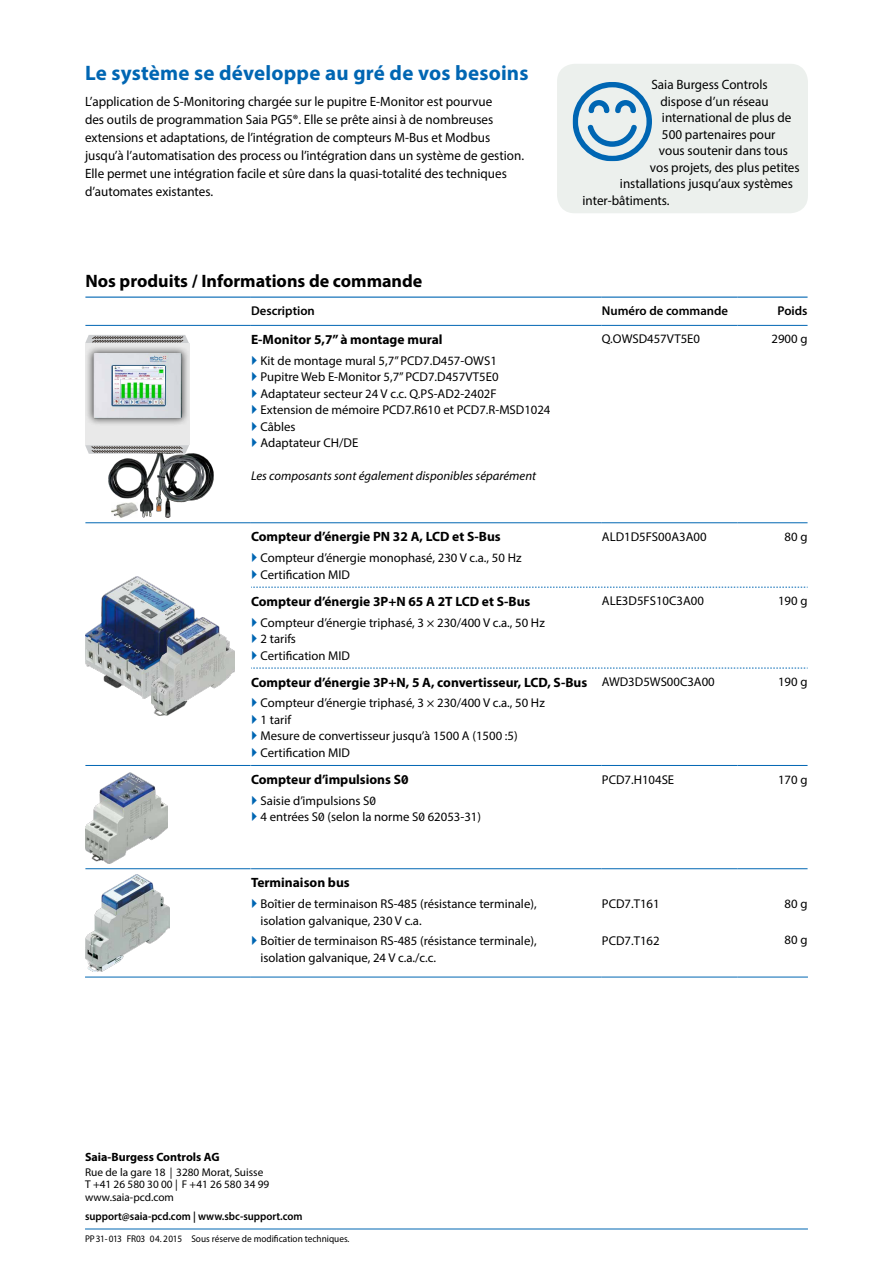
<style>
.page{position:relative;width:893px;height:1263px;background:#fff}
.page>*{position:absolute;margin:0;border:0;box-sizing:border-box;transform-origin:0 0}
.t1{font:700 21px "Myriad Pro";letter-spacing:.01em;color:#0066b3}
.t2{font:700 18px "Myriad Pro";color:#000}
.Titelseite_Fliess-Te{font:13.5px/18px "Myriad Pro";color:#000}
.t3{font:700 13.5px "Myriad Pro";color:#000}
._004_Grundtext_9_12{font:13.5px "Myriad Pro";color:#000}
.t4{font:12.75px/16.5px "Myriad Pro";color:#000}
.t5{font:italic 12.75px "Myriad Pro";color:#000}
.t6{font:600 12.75px "Myriad Pro";color:#000}
.SBC__bold__8pt{font:700 12px "Myriad Pro";color:#000}
.Adresse__7_5pt{font:11.25px "Myriad Pro";color:#000}
.Support-Zeile__semib{font:600 11.25px "Myriad Pro";color:#000;scale:.95 1}
.Fusszeile_mit_Nummer{font:9.75px "Myriad Pro";color:#000;scale:.95 1}
</style>
<div class="page">
<div style="left:557px;top:64px;width:251px;height:149px;background:#ecf0ed;border-radius:18px"></div>
<hr style="left:85px;top:1229px;width:723px;height:1px;background:#0066b3">
<hr style="left:85px;top:325px;width:166px;height:1px;background:#0066b3">
<hr style="left:251px;top:325px;width:351px;height:1px;background:#0066b3">
<hr style="left:602px;top:325px;width:136px;height:1px;background:#0066b3">
<hr style="left:738px;top:325px;width:69px;height:1px;background:#0066b3">
<hr style="left:85px;top:522px;width:166px;height:1px;background:#0066b3">
<hr style="left:251px;top:522px;width:351px;height:1px;background:#0066b3">
<hr style="left:602px;top:522px;width:136px;height:1px;background:#0066b3">
<hr style="left:738px;top:522px;width:69px;height:1px;background:#0066b3">
<hr style="left:85px;top:765px;width:166px;height:1px;background:#0066b3">
<hr style="left:85px;top:868px;width:166px;height:1px;background:#0066b3">
<hr style="left:251px;top:765px;width:351px;height:1px;background:#0066b3">
<hr style="left:602px;top:765px;width:136px;height:1px;background:#0066b3">
<hr style="left:738px;top:765px;width:69px;height:1px;background:#0066b3">
<hr style="left:251px;top:868px;width:351px;height:1px;background:#0066b3">
<hr style="left:602px;top:868px;width:136px;height:1px;background:#0066b3">
<hr style="left:738px;top:868px;width:69px;height:1px;background:#0066b3">
<hr style="left:85px;top:977px;width:166px;height:1px;background:#0066b3">
<hr style="left:251px;top:977px;width:351px;height:1px;background:#0066b3">
<hr style="left:602px;top:977px;width:136px;height:1px;background:#0066b3">
<hr style="left:738px;top:977px;width:70px;height:1px;background:#0066b3">
<hr style="left:85px;top:297px;width:166px;height:1px;background:#0066b3">
<hr style="left:251px;top:297px;width:351px;height:1px;background:#0066b3">
<hr style="left:602px;top:297px;width:136px;height:1px;background:#0066b3">
<hr style="left:738px;top:297px;width:69px;height:1px;background:#0066b3">
<svg style="left:251px;top:587px;width:557px;height:1px"></svg>
<svg style="left:251px;top:668px;width:557px;height:1px"></svg>
<svg style="left:573px;top:82px;width:79px;height:79px"></svg>
<svg style="left:85px;top:335px;width:104px;height:8px"></svg>
<img style="left:85px;top:576px;width:120px;height:122px">
<img style="left:151px;top:618px;width:84px;height:97px">
<img style="left:85px;top:875px;width:84px;height:96px">
<div style="left:85px;top:343px;width:104px;height:102px;background:#e9e9e9"></div>
<div style="left:86px;top:345px;width:103px;height:81px;background:#000;opacity:.75"></div>
<img style="left:94px;top:353px;width:88px;height:65px">
<svg style="left:85px;top:445px;width:104px;height:9px"></svg>
<img style="left:108px;top:454px;width:105px;height:64px">
<img style="left:112px;top:502px;width:25px;height:16px">
<img style="left:113px;top:367px;width:51px;height:38px">
<img style="left:86px;top:772px;width:82px;height:91px">
<svg style="left:127px;top:773px;width:18px;height:10px"></svg>
<p class="t1" style="left:85px;top:59px;width:445px">Le système se développe au gré de vos besoins</p>
<p class="Titelseite_Fliess-Te" style="left:85px;top:92px;width:440px">L’application de S-Monitoring chargée sur le pupitre E-Monitor est pourvue<br>des outils de programmation Saia PG5®. Elle se prête ainsi à de nombreuses extensions et adaptations, de l’intégration de compteurs M-Bus et Modbus jusqu’à l’automatisation des process ou l’intégration dans un système de gestion.<br>Elle permet une intégration facile et sûre dans la quasi-totalité des techniques d’automates existantes.</p>
<p class="_004_Grundtext_9_12" style="left:651px;top:76px;width:118px">Saia Burgess Controls</p>
<p class="_004_Grundtext_9_12" style="left:660px;top:93px;width:110px">dispose d’un réseau</p>
<p class="_004_Grundtext_9_12" style="left:662px;top:109px;width:131px">international de plus de</p>
<p class="_004_Grundtext_9_12" style="left:662px;top:126px;width:115px">500 partenaires pour</p>
<p class="_004_Grundtext_9_12" style="left:659px;top:142px;width:131px">vous soutenir dans tous</p>
<p class="_004_Grundtext_9_12" style="left:650px;top:159px;width:151px">vos projets, des plus petites</p>
<p class="_004_Grundtext_9_12" style="left:620px;top:175px;width:175px">installations jusqu’aux systèmes</p>
<p class="_004_Grundtext_9_12" style="left:582px;top:192px;width:89px">inter-bâtiments.</p>
<p class="t2" style="left:85px;top:269px;width:338px">Nos produits / Informations de commande</p>
<p class="t6" style="left:251px;top:303px;width:65px">Description</p>
<p class="t6" style="left:602px;top:303px;width:128px">Numéro de commande</p>
<p class="t6" style="left:778px;top:303px;width:31px">Poids</p>
<p class="t3" style="left:251px;top:331px;width:193px">E-Monitor 5,7” à montage mural</p>
<p class="t4" style="left:261px;top:352px;width:238px">Kit de montage mural 5,7” PCD7.D457-OWS1</p>
<p class="t4" style="left:261px;top:369px;width:240px">Pupitre Web E-Monitor 5,7” PCD7.D457VT5E0</p>
<p class="t4" style="left:261px;top:385px;width:238px">Adaptateur secteur 24 V c.c. Q.PS-AD2-2402F</p>
<p class="t4" style="left:261px;top:402px;width:291px">Extension de mémoire PCD7.R610 et PCD7.R-MSD1024</p>
<p class="t4" style="left:261px;top:418px;width:37px">Câbles</p>
<p class="t4" style="left:261px;top:435px;width:99px">Adaptateur CH/DE</p>
<p class="t5" style="left:251px;top:468px;width:287px">Les composants sont également disponibles séparément</p>
<p class="t4" style="left:602px;top:331px;width:100px">Q.OWSD457VT5E0</p>
<p class="t4" style="left:772px;top:331px;width:37px">2900 g</p>
<p class="t3" style="left:251px;top:528px;width:251px">Compteur d’énergie PN 32 A, LCD et S-Bus</p>
<p class="t4" style="left:261px;top:549px;width:263px">Compteur d’énergie monophasé, 230 V c.a., 50 Hz</p>
<p class="t4" style="left:261px;top:566px;width:91px">Certification MID</p>
<p class="t3" style="left:251px;top:592px;width:281px">Compteur d’énergie 3P+N 65 A 2T LCD et S-Bus</p>
<p class="t4" style="left:261px;top:614px;width:286px">Compteur d’énergie triphasé, 3 × 230/400 V c.a., 50 Hz</p>
<p class="t4" style="left:261px;top:630px;width:37px">2 tarifs</p>
<p class="t4" style="left:261px;top:647px;width:91px">Certification MID</p>
<p class="t3" style="left:251px;top:673px;width:338px">Compteur d’énergie 3P+N, 5 A, convertisseur, LCD, S-Bus</p>
<p class="t4" style="left:261px;top:695px;width:286px">Compteur d’énergie triphasé, 3 × 230/400 V c.a., 50 Hz</p>
<p class="t4" style="left:261px;top:711px;width:32px">1 tarif</p>
<p class="t4" style="left:261px;top:728px;width:259px">Mesure de convertisseur jusqu’à 1500 A (1500 :5)</p>
<p class="t4" style="left:261px;top:744px;width:91px">Certification MID</p>
<p class="t3" style="left:251px;top:771px;width:159px">Compteur d’impulsions S0</p>
<p class="t4" style="left:261px;top:792px;width:117px">Saisie d’impulsions S0</p>
<p class="t4" style="left:261px;top:809px;width:222px">4 entrées S0 (selon la norme S0 62053-31)</p>
<p class="t4" style="left:602px;top:528px;width:106px">ALD1D5FS00A3A00</p>
<p class="t4" style="left:785px;top:528px;width:24px">80 g</p>
<p class="t4" style="left:602px;top:592px;width:104px">ALE3D5FS10C3A00</p>
<p class="t4" style="left:778px;top:592px;width:31px">190 g</p>
<p class="t4" style="left:602px;top:673px;width:114px">AWD3D5WS00C3A00</p>
<p class="t4" style="left:778px;top:673px;width:31px">190 g</p>
<p class="t4" style="left:602px;top:771px;width:74px">PCD7.H104SE</p>
<p class="t4" style="left:778px;top:771px;width:31px">170 g</p>
<p class="t3" style="left:251px;top:874px;width:100px">Terminaison bus</p>
<p class="t4" style="left:261px;top:895px;width:278px">Boîtier de terminaison RS-485 (résistance terminale), isolation galvanique, 230 V c.a.</p>
<p class="t4" style="left:261px;top:933px;width:278px">Boîtier de terminaison RS-485 (résistance terminale), isolation galvanique, 24 V c.a./c.c.</p>
<p class="t4" style="left:602px;top:895px;width:59px">PCD7.T161</p>
<p class="t4" style="left:602px;top:933px;width:59px">PCD7.T162</p>
<p class="t4" style="left:785px;top:895px;width:24px">80 g</p>
<p class="t4" style="left:785px;top:932px;width:24px">80 g</p>
<p class="SBC__bold__8pt" style="left:85px;top:1149px;width:136px">Saia-Burgess Controls AG</p>
<p class="Adresse__7_5pt" style="left:85px;top:1165px;width:180px">Rue de la gare 18 | 3280 Morat, Suisse</p>
<p class="Adresse__7_5pt" style="left:85px;top:1178px;width:186px">T +41 26 580 30 00 | F +41 26 580 34 99</p>
<p class="Adresse__7_5pt" style="left:85px;top:1190px;width:90px">www.saia-pcd.com</p>
<p class="Support-Zeile__semib" style="left:85px;top:1209px;width:230px">support@saia-pcd.com | www.sbc-support.com</p>
<p class="Fusszeile_mit_Nummer" style="left:85px;top:1233px;width:280px">PP31-013 FR03 04. 2015 Sous réserve de modification techniques.</p>
</div>
